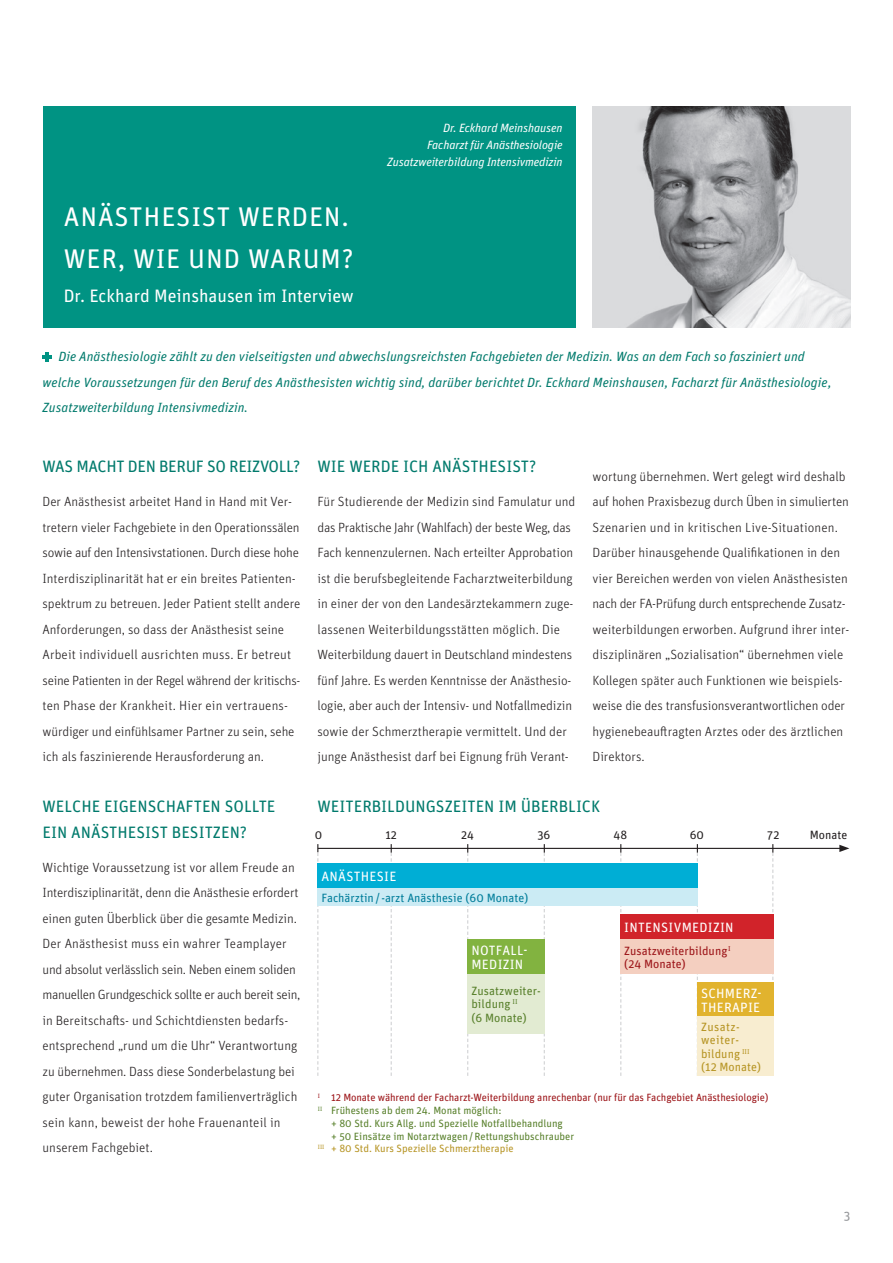
<style>
.page{position:relative;width:893px;height:1263px;background:#fff}
.page>*{position:absolute;margin:0;border:0;box-sizing:border-box;transform-origin:0 0}
.t1{font:27px/42.3px "Unit OT";letter-spacing:.03em;color:#fff}
.t2{font:18px "Unit OT";color:#fff}
.t3{font:16.5px/25.5px "Unit OT";color:#007a6c}
.t4{font:16.5px "Unit OT";letter-spacing:-.02em;color:#007a6c}
.t5{font:13.5px/14.2px "Unit OT";letter-spacing:.02em;color:#fff}
.t6{font:300 13.35px/25.5px "Unit OT";color:#231f20}
.t7{font:italic 13.35px/25.5px "Unit OT";letter-spacing:.005em;color:#007a6c}
.t8{font:12.75px "Unit OT";color:#939598}
.t9{font:italic 12px/17px "Unit OT";letter-spacing:-.01em;color:#fff;text-align:right}
.t10{font:12px "Unit OT";color:#007d9a}
.t11{font:12px/13.5px "Unit OT";letter-spacing:.01em;color:#b69423}
.t12{font:12px/13.5px "Unit OT";letter-spacing:.01em;color:#58802b}
.t13{font:12px/13.5px "Unit OT";color:#9c1418}
.t14{font:12px "Unit OT";color:#231f20}
.t15{font:10.5px "Unit OT";color:#58802b}
.t16{font:10.5px "Unit OT";letter-spacing:-.01em;color:#9c1418}
.t17{font:10.5px "Unit OT";color:#b69423}
</style>
<div class="page">
<svg style="left:43px;top:352px;width:9px;height:9px"></svg>
<img style="left:592px;top:106px;width:258px;height:221px">
<div style="left:43px;top:106px;width:532px;height:221px;background:#009383"></div>
<hr style="left:318px;top:848px;width:524px;height:1px;background:#231f20">
<svg style="left:839px;top:845px;width:10px;height:7px"></svg>
<svg style="left:391px;top:844px;width:1px;height:232px"></svg>
<svg style="left:467px;top:844px;width:1px;height:232px"></svg>
<svg style="left:544px;top:844px;width:1px;height:232px"></svg>
<svg style="left:620px;top:844px;width:1px;height:232px"></svg>
<svg style="left:772px;top:844px;width:1px;height:136px"></svg>
<svg style="left:697px;top:844px;width:1px;height:136px"></svg>
<svg style="left:317px;top:844px;width:1px;height:232px"></svg>
<div style="left:317px;top:863px;width:381px;height:26px;background:#00aed5"></div>
<div style="left:317px;top:889px;width:381px;height:17px;background:#cbebf4"></div>
<div style="left:620px;top:914px;width:153px;height:26px;background:#d1232a"></div>
<div style="left:620px;top:940px;width:153px;height:34px;background:#f4cfc0"></div>
<div style="left:467px;top:940px;width:78px;height:34px;background:#82b340"></div>
<div style="left:467px;top:974px;width:78px;height:59px;background:#e2ebd2"></div>
<div style="left:697px;top:982px;width:77px;height:34px;background:#e1b32e"></div>
<div style="left:697px;top:1016px;width:77px;height:60px;background:#f8edd0"></div>
<h1 class="t1" style="left:64px;top:195px;width:291px">ANÄSTHESIST WERDEN.<br>WER, WIE UND WARUM?</h1>
<h2 class="t2" style="left:64px;top:284px;width:291px">Dr. Eckhard Meinshausen im Interview</h2>
<p class="t9" style="left:387px;top:119px;width:177px">Dr. Eckhard Meinshausen<br>Facharzt für Anästhesiologie<br>Zusatzweiterbildung Intensivmedizin</p>
<p class="t7" style="left:43px;top:344px;width:791px;text-indent:16px">Die Anästhesiologie zählt zu den vielseitigsten und abwechslungsreichsten Fachgebieten der Medizin. Was an dem Fach so fasziniert und welche Voraussetzungen für den Beruf des Anästhesisten wichtig sind, darüber berichtet Dr. Eckhard Meinshausen, Facharzt für Anästhesiologie,<br>Zusatzweiterbildung Intensivmedizin.</p>
<p class="t4" style="left:43px;top:456px;width:259px">WAS MACHT DEN BERUF SO REIZVOLL?</p>
<p class="t6" style="left:43px;top:489px;width:259px">Der Anästhesist arbeitet Hand in Hand mit Ver&shy;tretern vieler Fachgebiete in den Operationssälen sowie auf den Intensivstationen. Durch diese hohe Interdisziplinarität hat er ein breites Patienten&shy;spektrum zu betreuen. Jeder Patient stellt andere Anforderungen, so dass der Anästhesist seine Arbeit individuell ausrichten muss. Er betreut seine Patienten in der Regel während der kritischs&shy;ten Phase der Krankheit. Hier ein vertrauens&shy;würdiger und einfühlsamer Partner zu sein, sehe ich als faszinierende Herausforderung an.</p>
<p class="t3" style="left:43px;top:793px;width:234px">WELCHE EIGENSCHAFTEN SOLLTE<br>EIN ANÄSTHESIST BESITZEN?</p>
<p class="t6" style="left:43px;top:854px;width:259px">Wichtige Voraussetzung ist vor allem Freude an Interdisziplinarität, denn die Anästhesie erfordert einen guten Überblick über die gesamte Medizin.<br>Der Anästhesist muss ein wahrer Teamplayer und absolut verlässlich sein. Neben einem soliden manuellen Grundgeschick sollte er auch bereit sein, in Bereitschafts- und Schichtdiensten bedarfs&shy;entsprechend „rund um die Uhr“ Verantwortung zu übernehmen. Dass diese Sonderbelastung bei guter Organisation trotzdem familienverträglich sein kann, beweist der hohe Frauenanteil in unserem Fachgebiet.</p>
<p class="t3" style="left:318px;top:453px;width:220px">WIE WERDE ICH ANÄSTHESIST?</p>
<p class="t6" style="left:317px;top:489px;width:259px">Für Studierende der Medizin sind Famulatur und das Praktische Jahr (Wahlfach) der beste Weg, das Fach kennenzulernen. Nach erteilter Approbation ist die berufsbegleitende Facharztweiterbildung in einer der von den Landesärztekammern zuge&shy;lassenen Weiterbildungsstätten möglich. Die Weiterbildung dauert in Deutschland mindestens fünf Jahre. Es werden Kenntnisse der Anästhesio&shy;logie, aber auch der Intensiv- und Notfallmedizin sowie der Schmerztherapie vermittelt. Und der junge Anästhesist darf bei Eignung früh Verant-</p>
<p class="t6" style="left:592px;top:463px;width:258px">wortung übernehmen. Wert gelegt wird deshalb auf hohen Praxisbezug durch Üben in simulierten Szenarien und in kritischen Live-Situationen.<br>Darüber hinausgehende Qualifikationen in den vier Bereichen werden von vielen Anästhesisten nach der FA-Prüfung durch entsprechende Zusatz&shy;weiterbildungen erworben. Aufgrund ihrer inter&shy;disziplinären „Sozialisation“ übernehmen viele Kollegen später auch Funktionen wie beispiels&shy;weise die des transfusionsverantwortlichen oder hygienebeauftragten Arztes oder des ärztlichen Direktors.</p>
<p class="t3" style="left:318px;top:793px;width:284px">WEITERBILDUNGSZEITEN IM ÜBERBLICK</p>
<p class="t14" style="left:315px;top:827px;width:9px">0</p>
<p class="t14" style="left:385px;top:827px;width:13px">12</p>
<p class="t14" style="left:461px;top:827px;width:14px">24</p>
<p class="t14" style="left:537px;top:827px;width:15px">36</p>
<p class="t14" style="left:614px;top:827px;width:15px">48</p>
<p class="t14" style="left:690px;top:827px;width:16px">60</p>
<p class="t14" style="left:767px;top:827px;width:14px">72</p>
<p class="t14" style="left:810px;top:827px;width:39px">Monate</p>
<p class="t5" style="left:322px;top:869px;width:76px">ANÄSTHESIE</p>
<p class="t10" style="left:321px;top:890px;width:208px">Fachärztin/-arzt Anästhesie (60 Monate)</p>
<p class="t5" style="left:624px;top:920px;width:111px">INTENSIVMEDIZIN</p>
<p class="t13" style="left:624px;top:944px;width:108px">Zusatzweiterbildung<sup>I </sup>(24 Monate)</p>
<p class="t5" style="left:471px;top:943px;width:58px">NOTFALL-<br>MEDIZIN</p>
<p class="t12" style="left:471px;top:984px;width:70px">Zusatzweiter&shy;bildung <sup>II<br></sup>(6 Monate)</p>
<p class="t5" style="left:701px;top:985px;width:62px">SCHMERZ-<br>THERAPIE</p>
<p class="t11" style="left:701px;top:1019px;width:62px">Zusatz&shy;weiter&shy;bildung <sup>III </sup>(12 Monate)</p>
<p class="t16" style="left:318px;top:1091px;width:452px"><sup>I</sup> 12 Monate während der Facharzt-Weiterbildung anrechenbar (nur für das Fachgebiet Anästhesiologie)</p>
<p class="t15" style="left:318px;top:1104px;width:185px"><sup>II</sup> Frühestens ab dem 24. Monat möglich:</p>
<p class="t15" style="left:331px;top:1117px;width:233px">+ 80 Std. Kurs Allg. und Spezielle Notfallbehandlung</p>
<p class="t15" style="left:331px;top:1129px;width:245px">+ 50 Einsätze im Notarztwagen/Rettungshubschrauber</p>
<p class="t17" style="left:318px;top:1142px;width:197px"><sup>III</sup> + 80 Std. Kurs Spezielle Schmerztherapie</p>
<p class="t8" style="left:844px;top:1208px;width:8px">3</p>
</div>
